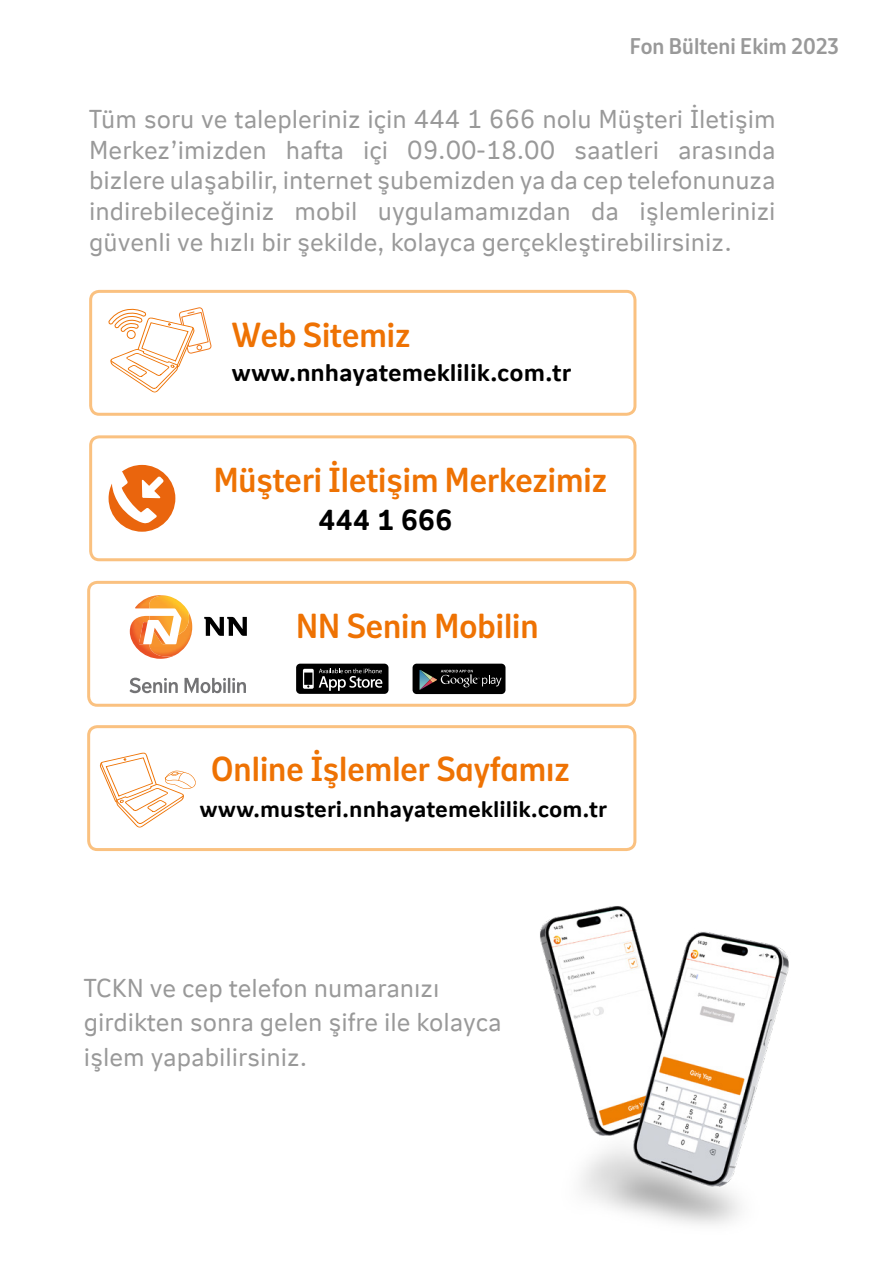
<style>
.page{position:relative;width:893px;height:1263px;background:#fff}
.page>*{position:absolute;margin:0;border:0;box-sizing:border-box;transform-origin:0 0}
.t1{font:34.35px "Nitti Grotesk NN Heading";color:#ee7203}
.t2{font:700 28.8px "Nitti Grotesk NN Text";color:#000}
.t3{font:25.8px/30.9px "Nitti Grotesk NN Text";color:#999;text-align:justify}
.t4{font:700 24px "Nitti Grotesk NN Text";color:#000}
.t5{font:700 22.5px "Nitti Grotesk NN Text";color:#000}
.t6{font:22.5px "Nitti Grotesk NN Heading";color:#999}
</style>
<div class="page">
<img style="left:540px;top:906px;width:249px;height:319px">
<div style="left:89px;top:290px;width:547px;height:126px;border:3px solid #fac180;border-radius:9px"></div>
<div style="left:89px;top:435px;width:547px;height:126px;border:3px solid #fac180;border-radius:9px"></div>
<div style="left:87px;top:581px;width:549px;height:126px;border:3px solid #fac180;border-radius:9px"></div>
<div style="left:87px;top:725px;width:549px;height:126px;border:3px solid #fac180;border-radius:9px"></div>
<svg style="left:130px;top:595px;width:62px;height:64px"></svg>
<img style="left:139px;top:622px;width:9px;height:22px">
<img style="left:154px;top:628px;width:13px;height:16px">
<svg style="left:204px;top:617px;width:43px;height:19px"></svg>
<svg style="left:130px;top:678px;width:48px;height:15px"></svg>
<svg style="left:185px;top:678px;width:61px;height:15px"></svg>
<div style="left:296px;top:664px;width:92px;height:30px;background:#000;border-radius:4px"></div>
<svg style="left:303px;top:668px;width:79px;height:23px"></svg>
<div style="left:413px;top:664px;width:92px;height:30px;background:#000;border-radius:4px"></div>
<svg style="left:419px;top:670px;width:82px;height:20px"></svg>
<svg style="left:108px;top:307px;width:104px;height:86px"></svg>
<svg style="left:109px;top:465px;width:66px;height:67px"></svg>
<svg style="left:100px;top:753px;width:96px;height:75px"></svg>
<p class="t6" style="left:630px;top:30px;width:211px">Fon Bülteni Ekim 2023</p>
<p class="t3" style="left:89px;top:102px;width:688px">Tüm soru ve talepleriniz için 444 1 666 nolu Müşteri İletişim Merkez’imizden hafta içi 09.00-18.00 saatleri arasında bizlere ulaşabilir, internet şubemizden ya da cep telefonunuza indirebileceğiniz mobil uygulamamızdan da işlemlerinizi güvenli ve hızlı bir şekilde, kolayca gerçekleştirebilirsiniz.</p>
<h1 class="t1" style="left:232px;top:310px;width:180px">Web Sitemiz</h1>
<p class="t4" style="left:231px;top:355px;width:341px">www.nnhayatemeklilik.com.tr</p>
<h1 class="t1" style="left:214px;top:456px;width:395px">Müşteri İletişim Merkezimiz</h1>
<p class="t2" style="left:318px;top:498px;width:136px">444 1 666</p>
<h1 class="t1" style="left:296px;top:601px;width:244px">NN Senin Mobilin</h1>
<h1 class="t1" style="left:211px;top:744px;width:360px">Online İşlemler Sayfamız</h1>
<p class="t5" style="left:199px;top:792px;width:409px">www.musteri.nnhayatemeklilik.com.tr</p>
<p class="t3" style="left:84px;top:970px;width:420px;line-height:34.3px;text-align:left">TCKN ve cep telefon numaranızı girdikten sonra gelen şifre ile kolayca işlem yapabilirsiniz.</p>
</div>
